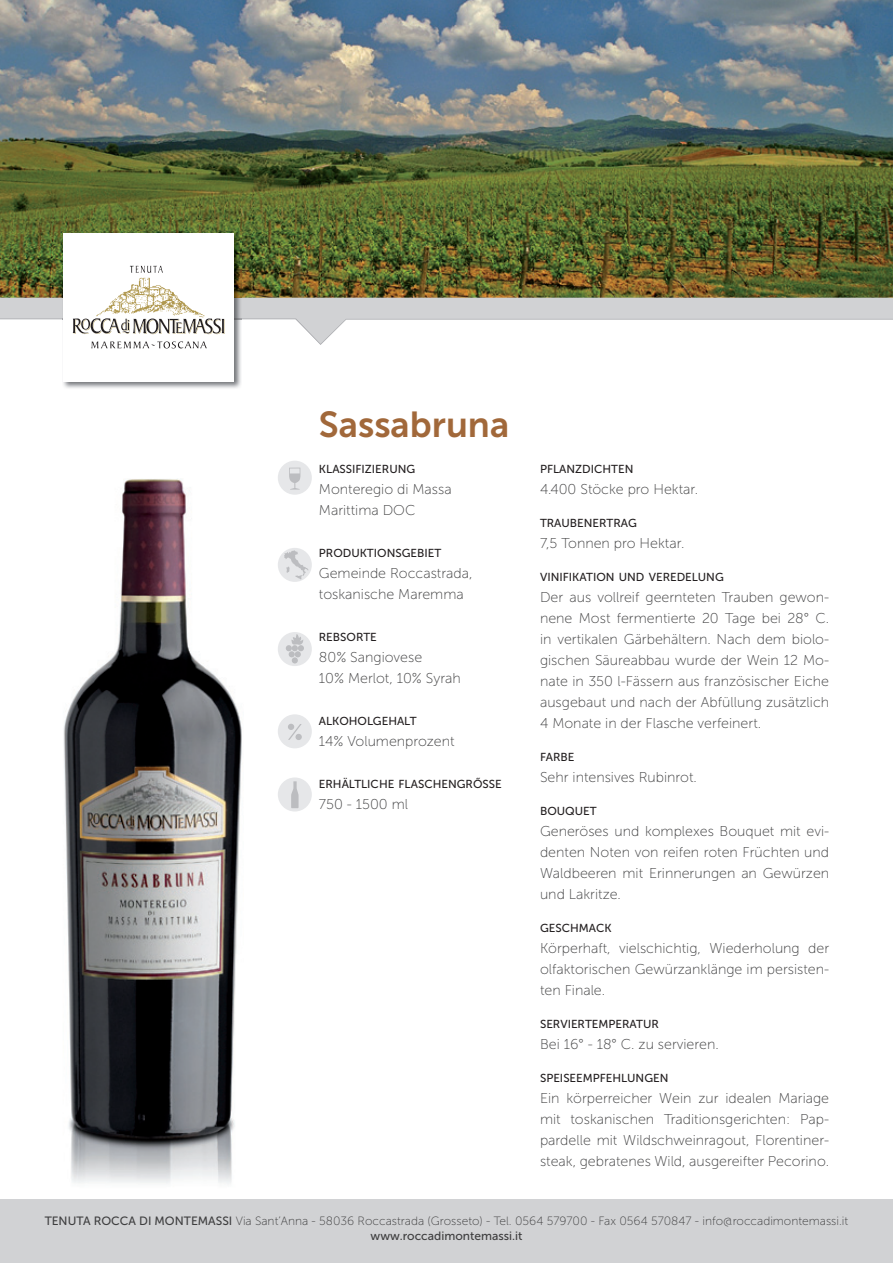
<style>
.page{position:relative;width:893px;height:1263px;background:#fff}
.page>*{position:absolute;margin:0;border:0;box-sizing:border-box;transform-origin:0 0}
.t1{font:36px "Museo Sans 700";color:#a1683a}
.t2{font:14.25px/21px "Museo Sans 100";color:#3e3e3f;text-align:justify}
.t3{font:12px "Museo Sans 100";color:#3e3e3f}
.t4{font:12px "Museo Sans 500";color:#3e3e3f}
.t5{font:11.55px "Museo Sans 500";color:#231f20}
.s1{font-family:"Museo Sans 500"}
</style>
<div class="page">
<div style="left:0;top:298px;width:893px;height:21px;background:#d1d2d4"></div>
<div style="left:0;top:1199px;width:893px;height:64px;background:#d1d2d4"></div>
<img style="left:0;top:0;width:893px;height:298px">
<img style="left:62px;top:231px;width:180px;height:157px">
<div style="left:64px;top:233px;width:170px;height:149px;background:#fff"></div>
<img style="left:105px;top:277px;width:87px;height:33px">
<svg style="left:0;top:310px;width:893px;height:38px"></svg>
<svg style="left:130px;top:266px;width:33px;height:7px"></svg>
<img style="left:63px;top:463px;width:223px;height:721px">
<div style="left:278px;top:461px;width:34px;height:34px;background:#e6e7e9;border-radius:50%"></div>
<svg style="left:289px;top:468px;width:11px;height:22px"></svg>
<div style="left:278px;top:548px;width:34px;height:34px;background:#e6e7e9;border-radius:50%"></div>
<svg style="left:284px;top:550px;width:24px;height:29px"></svg>
<div style="left:278px;top:632px;width:34px;height:34px;background:#e6e7e9;border-radius:50%"></div>
<svg style="left:286px;top:634px;width:18px;height:29px"></svg>
<div style="left:278px;top:714px;width:34px;height:34px;background:#e6e7e9;border-radius:50%"></div>
<svg style="left:288px;top:724px;width:14px;height:16px"></svg>
<div style="left:278px;top:777px;width:34px;height:34px;background:#e6e7e9;border-radius:50%"></div>
<svg style="left:291px;top:781px;width:8px;height:27px"></svg>
<h1 class="t1" style="left:319px;top:405px;width:192px">Sassabruna</h1>
<p class="t5" style="left:319px;top:463px;width:98px">KLASSIFIZIERUNG</p>
<p class="t2" style="left:319px;top:479px;width:134px">Monteregio di Massa<br>Marittima DOC</p>
<p class="t5" style="left:319px;top:547px;width:124px">PRODUKTIONSGEBIET</p>
<p class="t2" style="left:319px;top:563px;width:155px">Gemeinde Roccastrada, toskanische Maremma</p>
<p class="t5" style="left:319px;top:631px;width:60px">REBSORTE</p>
<p class="t2" style="left:319px;top:647px;width:143px">80% Sangiovese<br>10% Merlot, 10% Syrah</p>
<p class="t5" style="left:319px;top:715px;width:99px">ALKOHOLGEHALT</p>
<p class="t2" style="left:319px;top:731px;width:137px">14% Volumenprozent</p>
<p class="t5" style="left:319px;top:778px;width:184px">ERHÄLTLICHE FLASCHENGRŐSSE</p>
<p class="t2" style="left:319px;top:794px;width:91px">750 - 1500 ml</p>
<p class="t5" style="left:540px;top:463px;width:95px">PFLANZDICHTEN</p>
<p class="t2" style="left:540px;top:479px;width:160px">4.400 Stöcke pro Hektar.</p>
<p class="t5" style="left:540px;top:517px;width:98px">TRAUBENERTRAG</p>
<p class="t2" style="left:540px;top:533px;width:146px">7,5 Tonnen pro Hektar.</p>
<p class="t5" style="left:540px;top:571px;width:185px">VINIFIKATION UND VEREDELUNG</p>
<p class="t2" style="left:540px;top:587px;width:291px">Der aus vollreif geernteten Trauben gewon&shy;nene Most fermentierte 20 Tage bei 28° C. in vertikalen Gärbehältern. Nach dem biolo&shy;gischen Säureabbau wurde der Wein 12 Mo&shy;nate in 350 l-Fässern aus französischer Eiche ausgebaut und nach der Abfüllung zusätzlich 4 Monate in der Flasche verfeinert.</p>
<p class="t5" style="left:540px;top:751px;width:36px">FARBE</p>
<p class="t2" style="left:540px;top:767px;width:158px">Sehr intensives Rubinrot.</p>
<p class="t5" style="left:540px;top:805px;width:58px">BOUQUET</p>
<p class="t2" style="left:540px;top:821px;width:291px">Generöses und komplexes Bouquet mit evi&shy;denten Noten von reifen roten Früchten und Waldbeeren mit Erinnerungen an Gewürzen und Lakritze.</p>
<p class="t5" style="left:540px;top:922px;width:73px">GESCHMACK</p>
<p class="t2" style="left:540px;top:938px;width:291px">Körperhaft, vielschichtig, Wiederholung der olfaktorischen Gewürzanklänge im persisten&shy;ten Finale.</p>
<p class="t5" style="left:540px;top:1018px;width:120px">SERVIERTEMPERATUR</p>
<p class="t2" style="left:540px;top:1034px;width:180px">Bei 16° - 18° C. zu servieren.</p>
<p class="t5" style="left:540px;top:1072px;width:130px">SPEISEEMPFEHLUNGEN</p>
<p class="t2" style="left:540px;top:1088px;width:291px">Ein körperreicher Wein zur idealen Mariage mit toskanischen Traditionsgerichten: Pap&shy;pardelle mit Wildschweinragout, Florentiner&shy;steak, gebratenes Wild, ausgereifter Pecorino.</p>
<p class="t3" style="left:45px;top:1215px;width:805px"><span class="s1">TENUTA ROCCA DI MONTEMASSI</span> Via Sant’Anna - 58036 Roccastrada (Grosseto) - Tel. 0564 579700 - Fax 0564 570847 - info@roccadimontemassi.it</p>
<p class="t4" style="left:371px;top:1229px;width:153px">www.roccadimontemassi.it</p>
</div>
